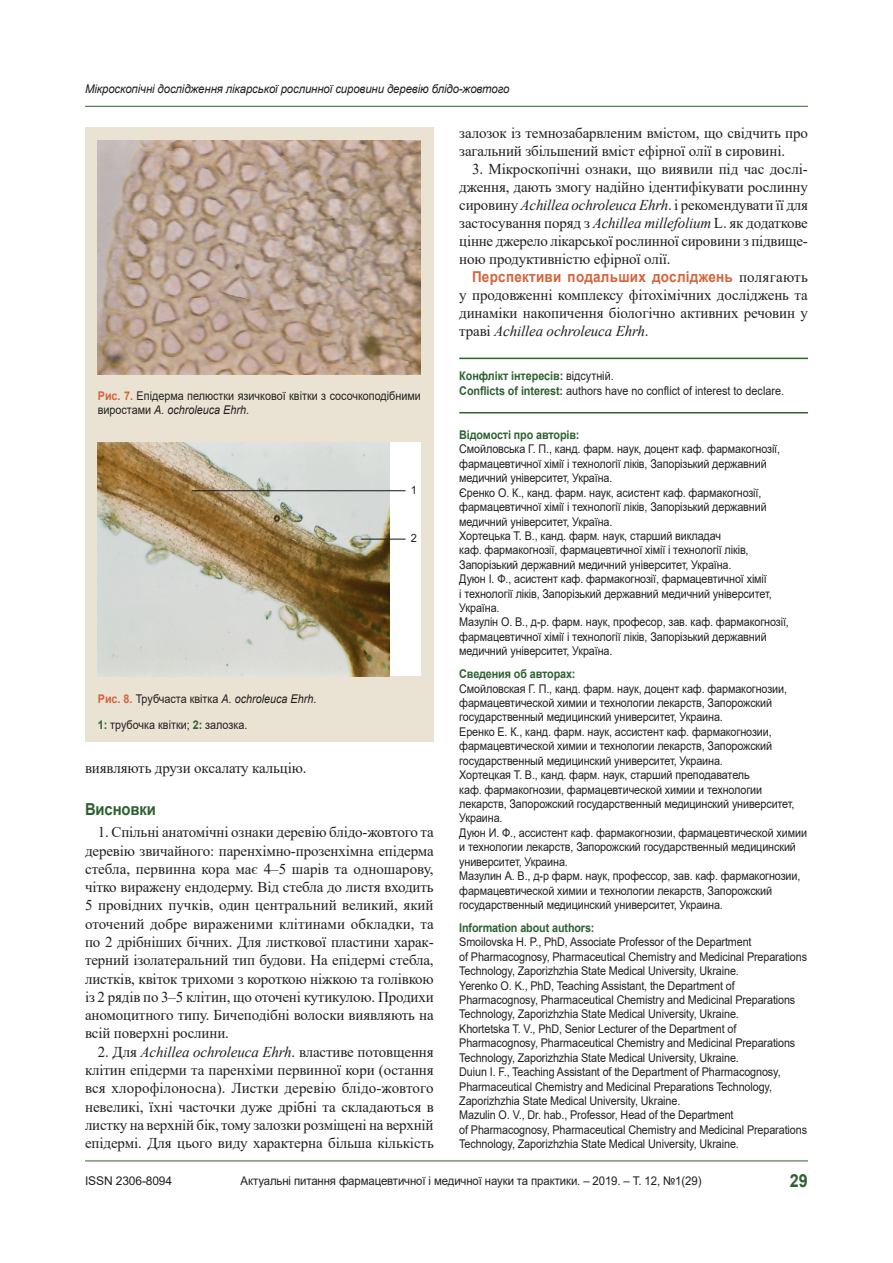
<style>
.page{position:relative;width:893px;height:1263px;background:#fff}
.page>*{position:absolute;margin:0;border:0;box-sizing:border-box;transform-origin:0 0}
.t1{font:700 18px "Arial";color:#2e612f;scale:.9 1}
.nazva{font:700 16.5px "Arial";letter-spacing:-.01em;color:#2e612f;scale:.9 1}
.tecst{font:15px/18.3px "Times New Roman";letter-spacing:-.01em;color:#231f20;text-align:justify}
._131{font:12px/14.4px "Arial";letter-spacing:-.01em;color:#231f20;scale:.9 1}
.примечание{font:12px/13.5px "Arial";color:#231f20;scale:.9 1}
._132{font:12px/14.4px "Arial";color:#231f20;scale:.9 1}
._131-2{font:12px "Arial";letter-spacing:-.01em;color:#231f20;scale:.95 1}
.t2{font:italic 12px "Arial";letter-spacing:-.01em;color:#231f20;scale:.95 1}
._130{font:700 12px "Arial";letter-spacing:-.01em;color:#2e612f;scale:.9 1}
._130_line{font:700 12px "Arial";letter-spacing:-.01em;color:#2e612f;scale:.9 1}
._131-3{font:12px "Arial";letter-spacing:-.01em;color:#231f20}
.t3{font:11.4px "Arial";color:#231f20}
.s1{font-weight:700;color:#d4643d}
.s2{font-style:italic}
.s3{font-weight:700;color:#2e612f}
.s4{font-family:"Arial";font-weight:700;color:#d4643d}
</style>
<div class="page">
<hr style="left:85px;top:1160px;width:723px;height:1px;background:#2e612f">
<hr style="left:85px;top:106px;width:723px;height:1px;background:#2e612f">
<hr style="left:459px;top:358px;width:349px;height:1px;background:#2e612f">
<hr style="left:459px;top:412px;width:349px;height:1px;background:#2e612f">
<div style="left:85px;top:128px;width:349px;height:614px;background:#eae3d3"></div>
<img style="left:98px;top:140px;width:323px;height:234px">
<div style="left:98px;top:442px;width:323px;height:234px;background:#fff"></div>
<img style="left:98px;top:442px;width:291px;height:234px">
<hr style="left:193px;top:490px;width:212px;height:1px;background:#231f20">
<hr style="left:361px;top:539px;width:44px;height:1px;background:#231f20">
<p class="t2" style="left:85px;top:81px;width:448px">Мікроскопічні дослідження лікарської рослинної сировини деревію блідо-жовтого</p>
<p class="примечание" style="left:98px;top:389px;width:361px"><span class="s1">Рис. 7.</span> Епідерма пелюстки язичкової квітки з сосочкоподібними виростами <span class="s2">A. ochroleuca Ehrh</span>.</p>
<p class="t3" style="left:411px;top:482px;width:8px">1</p>
<p class="примечание" style="left:98px;top:692px;width:244px"><span class="s1">Рис. 8.</span> Трубчаста квітка <span class="s2">A. ochroleuca Ehrh</span>.</p>
<p class="примечание" style="left:98px;top:718px;width:168px"><span class="s3">1:</span> трубочка квітки; <span class="s3">2:</span> залозка.</p>
<p class="t3" style="left:411px;top:530px;width:8px">2</p>
<p class="tecst" style="left:85px;top:759px;width:223px">виявляють друзи оксалату кальцію.</p>
<p class="nazva" style="left:85px;top:797px;width:80px">Висновки</p>
<p class="tecst" style="left:85px;top:822px;width:350px;text-indent:13px">1. Спільні анатомічні ознаки деревію блідо-жовтого та деревію звичайного: паренхімно-прозенхімна епідерма стебла, первинна кора має 4–5 шарів та одношарову, чітко виражену ендодерму. Від стебла до листя входить 5 провідних пучків, один центральний великий, який оточений добре вираженими клітинами обкладки, та по 2 дрібніших бічних. Для листкової пластини харак&shy;терний ізолатеральний тип будови. На епідермі стебла, листків, квіток трихоми з короткою ніжкою та голівкою із 2 рядів по 3–5 клітин, що оточені кутикулою. Продихи аномоцитного типу. Бичеподібні волоски виявляють на всій поверхні рослини.</p>
<p class="tecst" style="left:85px;top:1042px;width:350px;text-indent:13px">2. Для <span class="s2">Achillea ochroleuca Ehrh</span>. властиве потовщення клітин епідерми та паренхіми первинної кори (остання вся хлорофілоносна). Листки деревію блідо-жовтого невеликі, їхні часточки дуже дрібні та складаються в листку на верхній бік, тому залозки розміщені на верхній епідермі. Для цього виду характерна більша кількість</p>
<p class="tecst" style="left:459px;top:123px;width:350px">залозок із темнозабарвленим вмістом, що свідчить про загальний збільшений вміст ефірної олії в сировині.</p>
<p class="tecst" style="left:459px;top:159px;width:350px;text-indent:13px">3. Мікроскопічні ознаки, що виявили під час дослі&shy;дження, дають змогу надійно ідентифікувати рослинну сировину <span class="s2">Achillea ochroleuca Ehrh</span>. і рекомендувати її для застосування поряд з <span class="s2">Achillea millefolium</span> L. як додаткове цінне джерело лікарської рослинної сировини з підвище&shy;ною продуктивністю ефірної олії.</p>
<p class="tecst" style="left:459px;top:268px;width:350px;text-indent:13px"><span class="s4">Перспективи подальших досліджень</span> полягають у продовженні комплексу фітохімічних досліджень та динаміки накопичення біологічно активних речовин у траві <span class="s2">Achillea ochroleuca Ehrh</span>.</p>
<p class="_132" style="left:459px;top:369px;width:362px"><span class="s3">Конфлікт інтересів:</span> відсутній.<br><span class="s3">Conflicts of interest:</span> authors have no conflict of interest to declare.</p>
<p class="_130_line" style="left:459px;top:426px;width:135px">Відомості про авторів:</p>
<p class="_131" style="left:459px;top:442px;width:358px">Смойловська Г. П., канд. фарм. наук, доцент каф. фармакогнозії, фармацевтичної хімії і технології ліків, Запорізький державний медичний університет, Україна.</p>
<p class="_131" style="left:459px;top:485px;width:343px">Єренко О. К., канд. фарм. наук, асистент каф. фармакогнозії, фармацевтичної хімії і технології ліків, Запорізький державний медичний університет, Україна.</p>
<p class="_131" style="left:459px;top:528px;width:323px">Хортецька Т. В., канд. фарм. наук, старший викладач<br>каф. фармакогнозії, фармацевтичної хімії і технології ліків,<br>Запорізький державний медичний університет, Україна.</p>
<p class="_131" style="left:459px;top:572px;width:349px">Дуюн І. Ф., асистент каф. фармакогнозії, фармацевтичної хімії і технології ліків, Запорізький державний медичний університет,<br>Україна.</p>
<p class="_131" style="left:459px;top:615px;width:368px">Мазулін О. В., д-р. фарм. наук, професор, зав. каф. фармакогнозії, фармацевтичної хімії і технології ліків, Запорізький державний медичний університет, Україна.</p>
<p class="_130" style="left:459px;top:665px;width:131px">Сведения об авторах:</p>
<p class="_131" style="left:459px;top:681px;width:366px">Смойловская Г. П., канд. фарм. наук, доцент каф. фармакогнозии, фармацевтической химии и технологии лекарств, Запорожский государственный медицинский университет, Украина.</p>
<p class="_131" style="left:459px;top:724px;width:349px;text-align:justify">Еренко Е. К., канд. фарм. наук, ассистент каф. фармакогнозии, фармацевтической химии и технологии лекарств, Запорожский государственный медицинский университет, Украина.</p>
<p class="_131" style="left:459px;top:768px;width:324px">Хортецкая Т. В., канд. фарм. наук, старший преподаватель</p>
<p class="_131" style="left:459px;top:782px;width:374px">каф. фармакогнозии, фармацевтической химии и технологии лекарств, Запорожский государственный медицинский университет,<br>Украина.</p>
<p class="_131" style="left:459px;top:825px;width:388px">Дуюн И. Ф., ассистент каф. фармакогнозии, фармацевтической химии и технологии лекарств, Запорожский государственный медицинский университет, Украина.</p>
<p class="_131" style="left:459px;top:869px;width:381px">Мазулин А. В., д-р фарм. наук, профессор, зав. каф. фармакогнозии, фармацевтической химии и технологии лекарств, Запорожский государственный медицинский университет, Украина.</p>
<p class="_130" style="left:459px;top:919px;width:152px">Information about authors:</p>
<p class="_131" style="left:459px;top:935px;width:388px">Smoilovska H. P., PhD, Associate Professor of the Department<br>of Pharmacognosy, Pharmaceutical Chemistry and Medicinal Preparations<br>Technology, Zaporizhzhia State Medical University, Ukraine.</p>
<p class="_131" style="left:459px;top:978px;width:375px">Yerenko O. K., PhD, Teaching Assistant, the Department of<br>Pharmacognosy, Pharmaceutical Chemistry and Medicinal Preparations<br>Technology, Zaporizhzhia State Medical University, Ukraine.</p>
<p class="_131" style="left:459px;top:1021px;width:375px">Khortetska T. V., PhD, Senior Lecturer of the Department of<br>Pharmacognosy, Pharmaceutical Chemistry and Medicinal Preparations<br>Technology, Zaporizhzhia State Medical University, Ukraine.</p>
<p class="_131" style="left:459px;top:1064px;width:359px">Duiun I. F., Teaching Assistant of the Department of Pharmacognosy,<br>Pharmaceutical Chemistry and Medicinal Preparations Technology,<br>Zaporizhzhia State Medical University, Ukraine.</p>
<p class="_131" style="left:459px;top:1108px;width:306px">Mazulin O. V., Dr. hab., Professor, Head of the Department</p>
<p class="_131" style="left:459px;top:1122px;width:388px">of Pharmacognosy, Pharmaceutical Chemistry and Medicinal Preparations<br>Technology, Zaporizhzhia State Medical University, Ukraine.</p>
<p class="_131-3" style="left:85px;top:1172px;width:89px">ISSN 2306-8094</p>
<p class="_131-2" style="left:241px;top:1172px;width:487px">Актуальні питання фармацевтичної і медичної науки та практики. – 2019. – Т. 12, №1(29)</p>
<h1 class="t1" style="left:790px;top:1168px;width:22px">29</h1>
</div>
